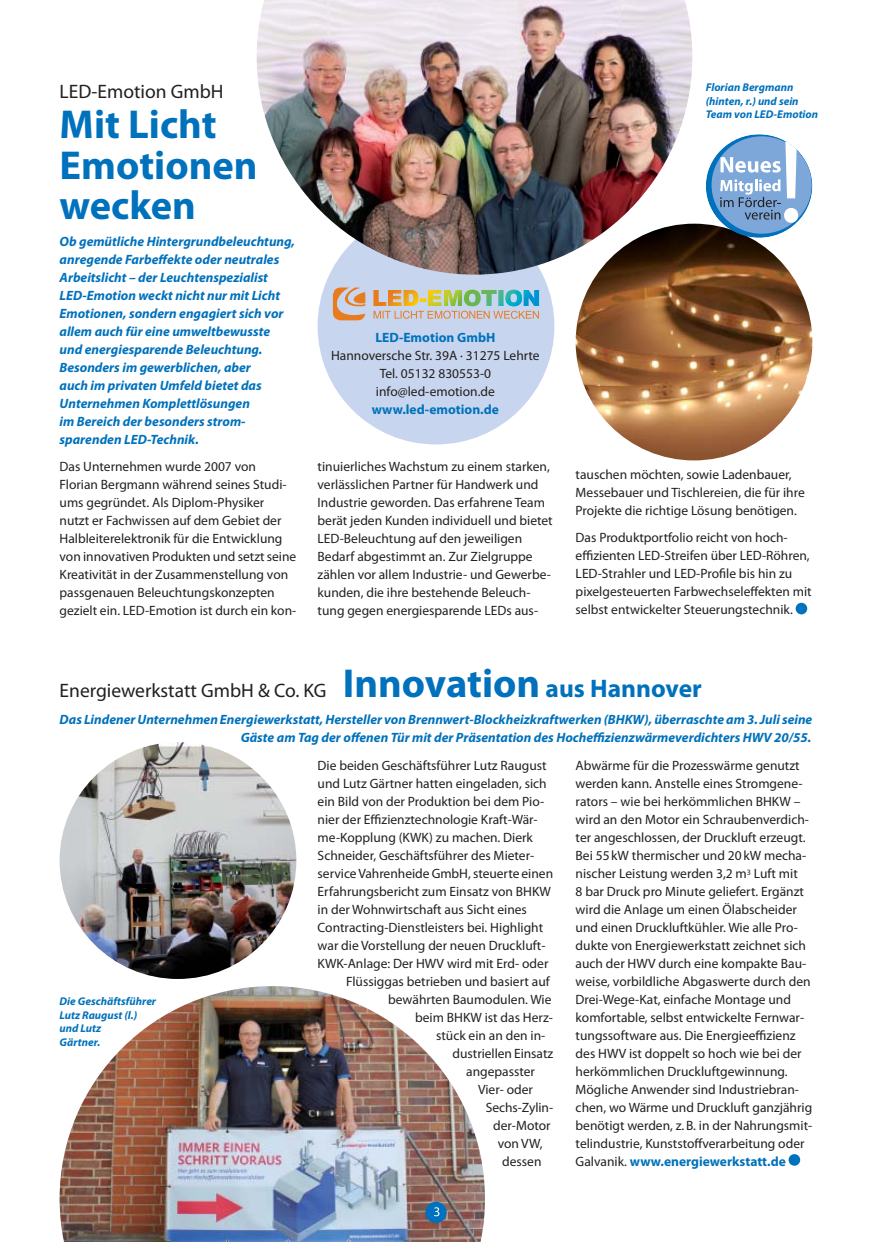
<style>
.page{position:relative;width:872px;height:1242px;background:#fff}
.page>*{position:absolute;margin:0;border:0;box-sizing:border-box;transform-origin:0 0}
.t1{font:700 40.5px/40.5px "Myriad Pro";color:#0071bc}
.t2{font:19.5px "Myriad Pro";color:#231f20}
.t3{font:13.5px/18px "Myriad Pro";color:#231f20}
.t4{font:italic 700 13.5px/18px "Myriad Pro";color:#0071bc}
.t5{font:700 13.5px "Myriad Pro";color:#0071bc}
.t6{font:italic 700 11.25px/13.5px "Myriad Pro";color:#0071bc}
.s1{font-weight:700;font-size:40.5px;color:#0071bc}
.s2{font-weight:700;font-size:25.5px;color:#0071bc}
.s3{font-weight:700;color:#0071bc}
</style>
<div class="page">
<img style="left:60px;top:986px;width:425px;height:255px">
<div style="left:317px;top:208px;width:237px;height:236px;background:#c7d5ee;border-radius:50%"></div>
<img style="left:575px;top:224px;width:237px;height:236px;border-radius:50%">
<img style="left:257px;top:0;width:435px;height:275px">
<div style="left:426px;top:1202px;width:20px;height:20px;background:#0071bc;border-radius:50%"></div>
<div style="left:425px;top:1201px;width:21px;height:22px;border:2px solid #0071bc;border-radius:50%"></div>
<svg style="left:434px;top:1207px;width:5px;height:9px"></svg>
<div style="left:795px;top:603px;width:12px;height:11px;background:#0071bc;border-radius:50%"></div>
<svg style="left:706px;top:134px;width:106px;height:104px"></svg>
<div style="left:711px;top:136px;width:100px;height:98px;background:#7da7d8;border-radius:50%"></div>
<svg style="left:720px;top:141px;width:78px;height:82px"></svg>
<svg style="left:373px;top:290px;width:166px;height:29px"></svg>
<svg style="left:333px;top:287px;width:32px;height:33px"></svg>
<div style="left:788px;top:1154px;width:12px;height:11px;background:#0071bc;border-radius:50%"></div>
<img style="left:60px;top:742px;width:236px;height:237px;border-radius:50%">
<h2 class="t2" style="left:60px;top:84px;width:165px">LED-Emotion GmbH</h2>
<h1 class="t1" style="left:60px;top:108px;width:200px">Mit Licht<br>Emotionen wecken</h1>
<p class="t4" style="left:60px;top:234px;width:237px">Ob gemütliche Hintergrundbeleuchtung, anregende Farbeffekte oder neutrales Arbeitslicht – der Leuchtenspezialist LED-Emotion weckt nicht nur mit Licht Emotionen, sondern engagiert sich vor allem auch für eine umweltbewusste und energiesparende Beleuchtung.<br>Besonders im gewerblichen, aber<br>auch im privaten Umfeld bietet das Unternehmen Komplettlösungen<br>im Bereich der besonders strom&shy;sparenden LED-Technik.</p>
<p class="t3" style="left:60px;top:458px;width:238px">Das Unternehmen wurde 2007 von Florian Bergmann während seines Studi&shy;ums gegründet. Als Diplom-Physiker nutzt er Fachwissen auf dem Gebiet der Halbleiterelektronik für die Entwicklung von innovativen Produkten und setzt seine Kreativität in der Zusammenstellung von passgenauen Beleuchtungskonzepten gezielt ein. LED-Emotion ist durch ein kon-</p>
<p class="t5" style="left:375px;top:333px;width:121px">LED-Emotion GmbH</p>
<p class="t3" style="left:331px;top:348px;width:210px;text-align:center">Hannoversche Str. 39A · 31275 Lehrte<br>Tel. 05132 830553-0 info@led-emotion.de</p>
<p class="t5" style="left:372px;top:405px;width:129px">www.led-emotion.de</p>
<p class="t6" style="left:705px;top:82px;width:114px">Florian Bergmann (hinten, r.) und sein<br>Team von LED-Emotion</p>
<p class="t3" style="left:317px;top:458px;width:237px">tinuierliches Wachstum zu einem starken, verlässlichen Partner für Handwerk und Industrie geworden. Das erfahrene Team berät jeden Kunden individuell und bietet LED-Beleuchtung auf den jeweiligen Bedarf abgestimmt an. Zur Zielgruppe zählen vor allem Industrie- und Gewerbe&shy;kunden, die ihre bestehende Beleuch&shy;tung gegen energiesparende LEDs aus-</p>
<p class="t3" style="left:575px;top:467px;width:231px">tauschen möchten, sowie Ladenbauer,<br>Messebauer und Tischlereien, die für ihre<br>Projekte die richtige Lösung benötigen.</p>
<p class="t3" style="left:575px;top:530px;width:237px">Das Produktportfolio reicht von hoch&shy;effizienten LED-Streifen über LED-Röhren, LED-Strahler und LED-Profile bis hin zu pixelgesteuerten Farbwechseleffekten mit selbst entwickelter Steuerungstechnik.</p>
<h2 class="t2" style="left:60px;top:683px;width:643px">Energiewerkstatt GmbH &amp; Co. KG <span class="s1">Innovation</span> <span class="s2">aus Hannover</span></h2>
<p class="t4" style="left:60px;top:712px;width:754px;text-align:right">Das Lindener Unternehmen Energiewerkstatt, Hersteller von Brennwert-Blockheizkraftwerken (BHKW), überraschte am 3. Juli seine<br>Gäste am Tag der offenen Tür mit der Präsentation des Hocheffizienzwärmeverdichters HWV 20/55.</p>
<p class="t3" style="left:575px;top:757px;width:238px">Abwärme für die Prozesswärme genutzt werden kann. Anstelle eines Stromgene&shy;rators – wie bei herkömmlichen BHKW – wird an den Motor ein Schraubenverdich&shy;ter angeschlossen, der Druckluft erzeugt.<br>Bei 55 kW thermischer und 20 kW mecha&shy;nischer Leistung werden 3,2 m<sup>3</sup> Luft mit<br>8 bar Druck pro Minute geliefert. Ergänzt wird die Anlage um einen Ölabscheider und einen Druckluftkühler. Wie alle Pro&shy;dukte von Energiewerkstatt zeichnet sich auch der HWV durch eine kompakte Bau&shy;weise, vorbildliche Abgaswerte durch den Drei-Wege-Kat, einfache Montage und komfortable, selbst entwickelte Fernwar&shy;tungssoftware aus. Die Energieeffizienz des HWV ist doppelt so hoch wie bei der herkömmlichen Druckluftgewinnung.<br>Mögliche Anwender sind Industriebran&shy;chen, wo Wärme und Druckluft ganzjährig benötigt werden, z. B. in der Nahrungsmit&shy;telindustrie, Kunststoffverarbeitung oder Galvanik. <span class="s3">www.energiewerkstatt.de</span></p>
<p class="t3" style="left:317px;top:757px;width:231px">Die beiden Geschäftsführer Lutz Raugust</p>
<p class="t3" style="left:317px;top:775px;width:231px">und Lutz Gärtner hatten eingeladen, sich</p>
<p class="t3" style="left:317px;top:793px;width:228px">ein Bild von der Produktion bei dem Pio-</p>
<p class="t3" style="left:317px;top:811px;width:222px">nier der Effizienztechnologie Kraft-Wär-</p>
<p class="t3" style="left:317px;top:829px;width:217px">me-Kopplung (KWK) zu machen. Dierk</p>
<p class="t3" style="left:317px;top:847px;width:218px">Schneider, Geschäftsführer des Mieter-</p>
<p class="t3" style="left:317px;top:865px;width:237px">service Vahrenheide GmbH, steuerte einen</p>
<p class="t3" style="left:317px;top:883px;width:235px">Erfahrungsbericht zum Einsatz von BHKW</p>
<p class="t3" style="left:317px;top:901px;width:211px">in der Wohnwirtschaft aus Sicht eines</p>
<p class="t3" style="left:317px;top:919px;width:227px">Contracting-Dienstleisters bei. Highlight</p>
<p class="t3" style="left:317px;top:937px;width:229px">war die Vorstellung der neuen Druckluft-</p>
<p class="t3" style="left:317px;top:955px;width:232px">KWK-Anlage: Der HWV wird mit Erd- oder</p>
<p class="t3" style="left:346px;top:973px;width:205px">Flüssiggas betrieben und basiert auf</p>
<p class="t3" style="left:388px;top:991px;width:165px">bewährten Baumodulen. Wie</p>
<p class="t3" style="left:415px;top:1009px;width:139px">beim BHKW ist das Herz-</p>
<p class="t3" style="left:436px;top:1027px;width:111px">stück ein an den in-</p>
<p class="t3" style="left:452px;top:1045px;width:102px">dustriellen Einsatz</p>
<p class="t3" style="left:466px;top:1063px;width:70px">angepasster</p>
<p class="t3" style="left:478px;top:1081px;width:56px">Vier- oder</p>
<p class="t3" style="left:485px;top:1099px;width:69px">Sechs-Zylin-</p>
<p class="t3" style="left:493px;top:1117px;width:59px">der-Motor</p>
<p class="t3" style="left:497px;top:1135px;width:46px">von VW,</p>
<p class="t3" style="left:502px;top:1153px;width:41px">dessen</p>
<p class="t6" style="left:60px;top:996px;width:98px">Die Geschäftsführer<br>Lutz Raugust (l.) und Lutz<br>Gärtner.</p>
</div>
